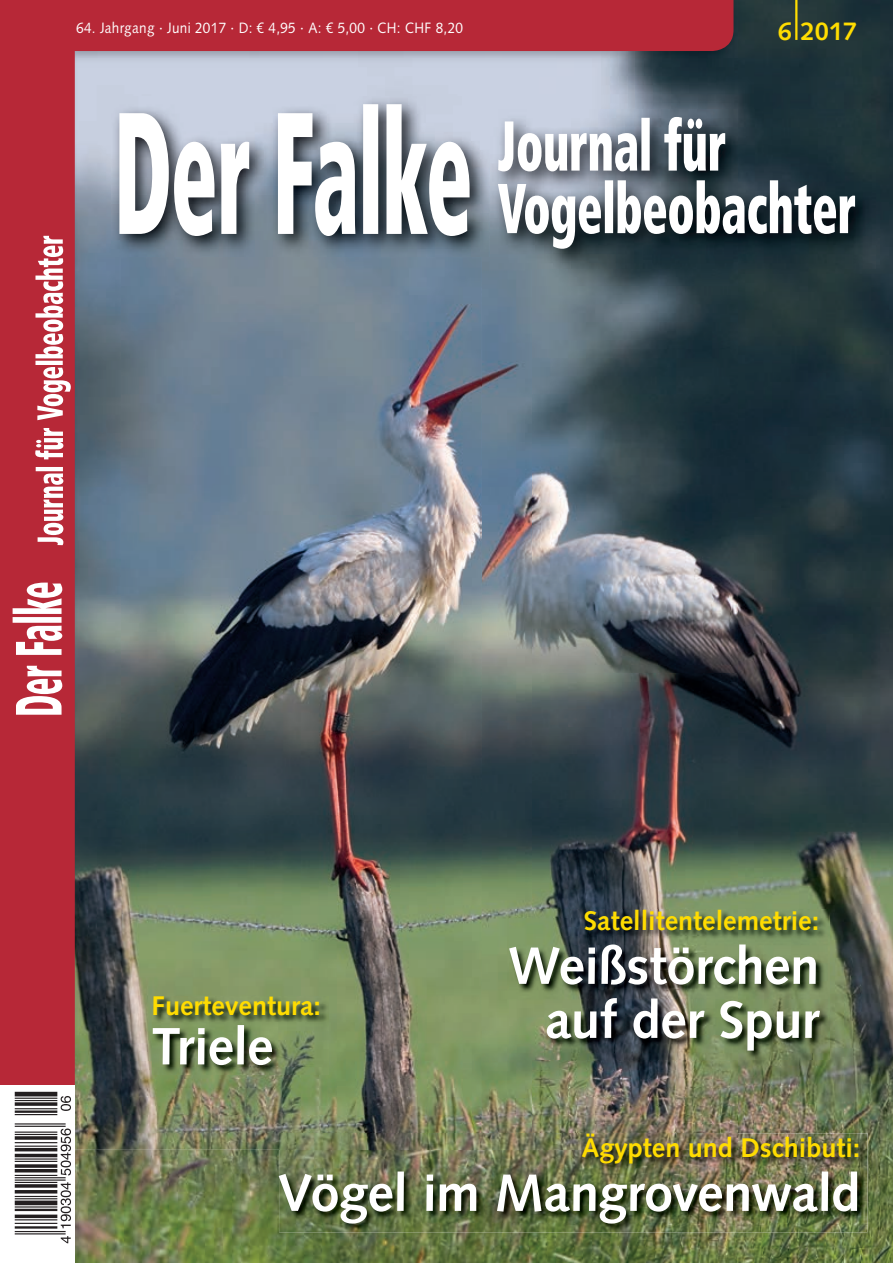
<style>
.page{position:relative;width:893px;height:1263px;background:#fff}
.page>*{position:absolute;margin:0;border:0;box-sizing:border-box;transform-origin:0 0}
.t1{font:700 52.5px/54px "Syntax LT Std";letter-spacing:-.01em;color:#fff;text-align:right}
.t2{font:700 27px "Syntax LT Std";color:#ffdc01}
.t3{font:700 25.5px "Syntax LT Std";color:#ffdc01}
.t4{font:15px "Syntax LT Std";letter-spacing:.025em;color:#fff;scale:.9 1}
</style>
<div class="page">
<img style="left:75px;top:0;width:818px;height:1263px">
<img style="left:733px;top:0;width:5px;height:110px">
<img style="left:733px;top:269px;width:5px;height:640px">
<img style="left:733px;top:1059px;width:5px;height:74px">
<img style="left:0;top:0;width:733px;height:1136px">
<div style="left:0;top:1085px;width:75px;height:178px;background:#fff"></div>
<svg style="left:15px;top:1092px;width:56px;height:151px"></svg>
<hr style="left:795px;top:0;width:2px;height:40px;background:#ffdc01">
<svg style="left:13px;top:583px;width:49px;height:132px"></svg>
<img style="left:111px;top:97px;width:379px;height:159px">
<svg style="left:119px;top:104px;width:351px;height:132px"></svg>
<img style="left:491px;top:110px;width:384px;height:159px">
<svg style="left:498px;top:117px;width:227px;height:54px"></svg>
<svg style="left:498px;top:180px;width:357px;height:69px"></svg>
<svg style="left:35px;top:428px;width:28px;height:117px"></svg>
<svg style="left:35px;top:236px;width:36px;height:184px"></svg>
<img style="left:279px;top:1133px;width:588px;height:99px">
<img style="left:279px;top:1133px;width:459px;height:16px">
<img style="left:152px;top:996px;width:176px;height:78px">
<img style="left:509px;top:909px;width:320px;height:150px">
<p class="t4" style="left:76px;top:19px;width:431px">64. Jahrgang · Juni 2017 · D: € 4,95 · A: € 5,00 · CH: CHF 8,20</p>
<p class="t3" style="left:778px;top:17px;width:81px">6 2017</p>
<p class="t2" style="left:152px;top:990px;width:171px">Fuerteventura:</p>
<h1 class="t1" style="left:152px;top:1020px;width:123px">Triele</h1>
<p class="t2" style="left:584px;top:905px;width:237px">Satellitentelemetrie:</p>
<h1 class="t1" style="left:508px;top:939px;width:313px">Weißstörchen auf der Spur</h1>
<p class="t2" style="left:581px;top:1132px;width:281px">Ägypten und Dschibuti:</p>
<h1 class="t1" style="left:278px;top:1166px;width:584px">Vögel im Mangrovenwald</h1>
</div>
